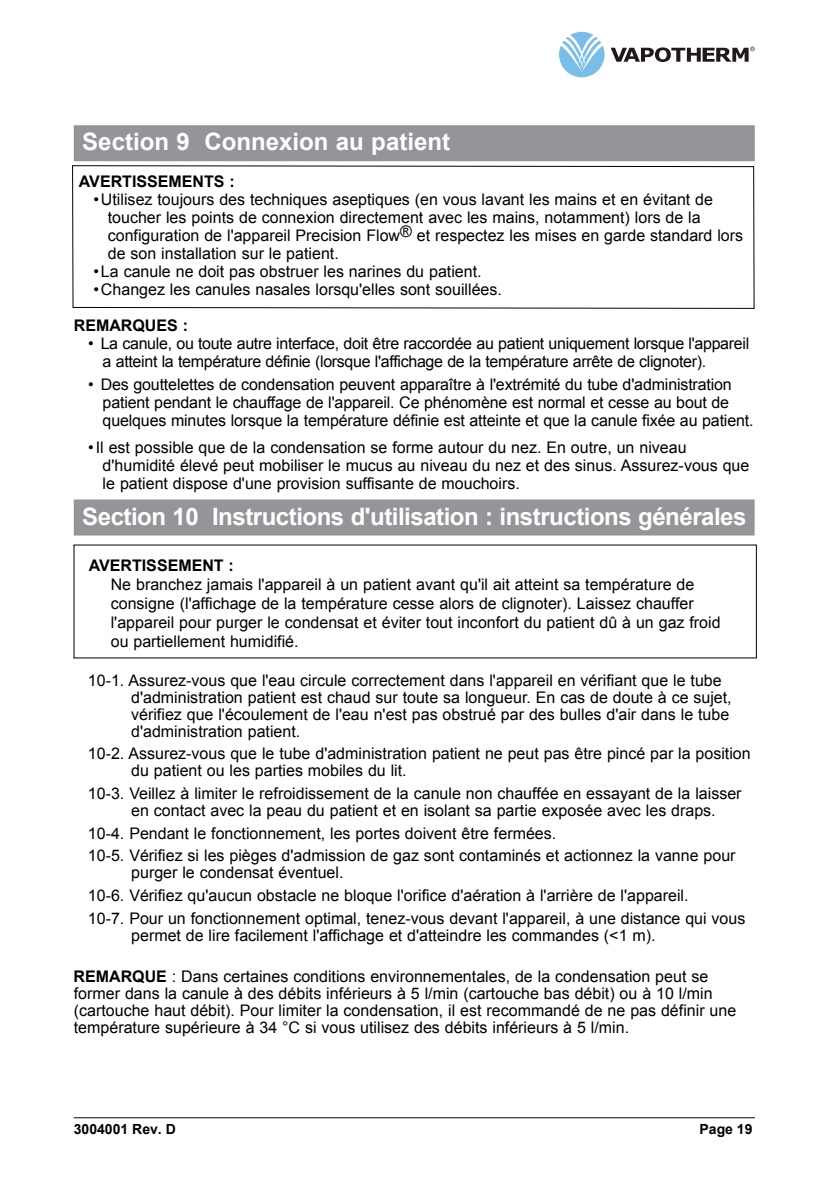
<style>
.page{position:relative;width:840px;height:1191px;background:#fff}
.page>*{position:absolute;margin:0;border:0;box-sizing:border-box;transform-origin:0 0}
.t1{font:700 24px "Arial";letter-spacing:-.02em;color:#fff}
.t2{font:700 24px "Arial";color:#fff}
.t3{font:16px/17px "Arial";color:#000}
.t4{font:16px/18px "Arial";letter-spacing:-.02em;color:#000}
.t5{font:700 16px "Arial";color:#000}
.t6{font:700 14px "Arial";color:#000}
.s1{font-weight:700}
</style>
<div class="page">
<hr style="left:74px;top:1117px;width:680px;height:1px;background:#000">
<svg style="left:559px;top:32px;width:45px;height:45px"></svg>
<svg style="left:610px;top:47px;width:144px;height:15px"></svg>
<div style="left:74px;top:125px;width:680px;height:36px;background:#939598"></div>
<svg style="left:72px;top:165px;width:682px;height:144px"></svg>
<div style="left:74px;top:499px;width:680px;height:36px;background:#939598"></div>
<h1 class="t2" style="left:82px;top:126px;width:369px">Section 9 Connexion au patient</h1>
<p class="t5" style="left:79px;top:171px;width:157px">AVERTISSEMENTS :</p>
<p class="t3" style="left:108px;top:191px;width:636px;line-height:18px;text-indent:-14px">• Utilisez toujours des techniques aseptiques (en vous lavant les mains et en évitant de toucher les points de connexion directement avec les mains, notamment) lors de la configuration de l'appareil Precision Flow® et respectez les mises en garde standard lors de son installation sur le patient.</p>
<p class="t3" style="left:93px;top:263px;width:389px">• La canule ne doit pas obstruer les narines du patient.</p>
<p class="t3" style="left:93px;top:281px;width:410px">• Changez les canules nasales lorsqu'elles sont souillées.</p>
<p class="t5" style="left:74px;top:314px;width:116px">REMARQUES :</p>
<p class="t4" style="left:102px;top:334px;width:647px;text-indent:-14px">• La canule, ou toute autre interface, doit être raccordée au patient uniquement lorsque l'appareil a atteint la température définie (lorsque l'affichage de la température arrête de clignoter).</p>
<p class="t3" style="left:102px;top:376px;width:652px;line-height:18px;text-indent:-14px">• Des gouttelettes de condensation peuvent apparaître à l'extrémité du tube d'administration patient pendant le chauffage de l'appareil. Ce phénomène est normal et cesse au bout de quelques minutes lorsque la température définie est atteinte et que la canule fixée au patient.</p>
<p class="t3" style="left:103px;top:438px;width:648px;line-height:18px;text-indent:-14px">• Il est possible que de la condensation se forme autour du nez. En outre, un niveau d'humidité élevé peut mobiliser le mucus au niveau du nez et des sinus. Assurez-vous que le patient dispose d'une provision suffisante de mouchoirs.</p>
<h1 class="t1" style="left:82px;top:500px;width:665px">Section 10 Instructions d'utilisation : instructions générales</h1>
<p class="t5" style="left:89px;top:554px;width:147px">AVERTISSEMENT :</p>
<p class="t3" style="left:111px;top:575px;width:611px;line-height:19px">Ne branchez jamais l'appareil à un patient avant qu'il ait atteint sa température de consigne (l'affichage de la température cesse alors de clignoter). Laissez chauffer l'appareil pour purger le condensat et éviter tout inconfort du patient dû à un gaz froid ou partiellement humidifié.</p>
<p class="t3" style="left:131px;top:671px;width:601px;text-indent:-43px">10-1. Assurez-vous que l'eau circule correctement dans l'appareil en vérifiant que le tube d'administration patient est chaud sur toute sa longueur. En cas de doute à ce sujet, vérifiez que l'écoulement de l'eau n'est pas obstrué par des bulles d'air dans le tube d'administration patient.</p>
<p class="t3" style="left:131px;top:745px;width:620px;text-indent:-43px">10-2. Assurez-vous que le tube d'administration patient ne peut pas être pincé par la position du patient ou les parties mobiles du lit.</p>
<p class="t3" style="left:131px;top:785px;width:611px;text-indent:-43px">10-3. Veillez à limiter le refroidissement de la canule non chauffée en essayant de la laisser en contact avec la peau du patient et en isolant sa partie exposée avec les draps.</p>
<p class="t3" style="left:88px;top:822px;width:648px;line-height:22.6px">10-4. Pendant le fonctionnement, les portes doivent être fermées.<br>10-5. Vérifiez si les pièges d'admission de gaz sont contaminés et actionnez la vanne pour</p>
<p class="t3" style="left:88px;top:861px;width:658px;line-height:22.6px;text-indent:43px">purger le condensat éventuel.<br>10-6. Vérifiez qu'aucun obstacle ne bloque l'orifice d'aération à l'arrière de l'appareil.<br>10-7. Pour un fonctionnement optimal, tenez-vous devant l'appareil, à une distance qui vous</p>
<p class="t3" style="left:131px;top:926px;width:525px">permet de lire facilement l'affichage et d'atteindre les commandes (&lt;1 m).</p>
<p class="t3" style="left:73px;top:968px;width:664px"><span class="s1">REMARQUE</span> : Dans certaines conditions environnementales, de la condensation peut se former dans la canule à des débits inférieurs à 5 l/min (cartouche bas débit) ou à 10 l/min (cartouche haut débit). Pour limiter la condensation, il est recommandé de ne pas définir une température supérieure à 34 °C si vous utilisez des débits inférieurs à 5 l/min.</p>
<p class="t6" style="left:74px;top:1121px;width:103px">3004001 Rev. D</p>
<p class="t6" style="left:699px;top:1119px;width:54px">Page 19</p>
</div>
